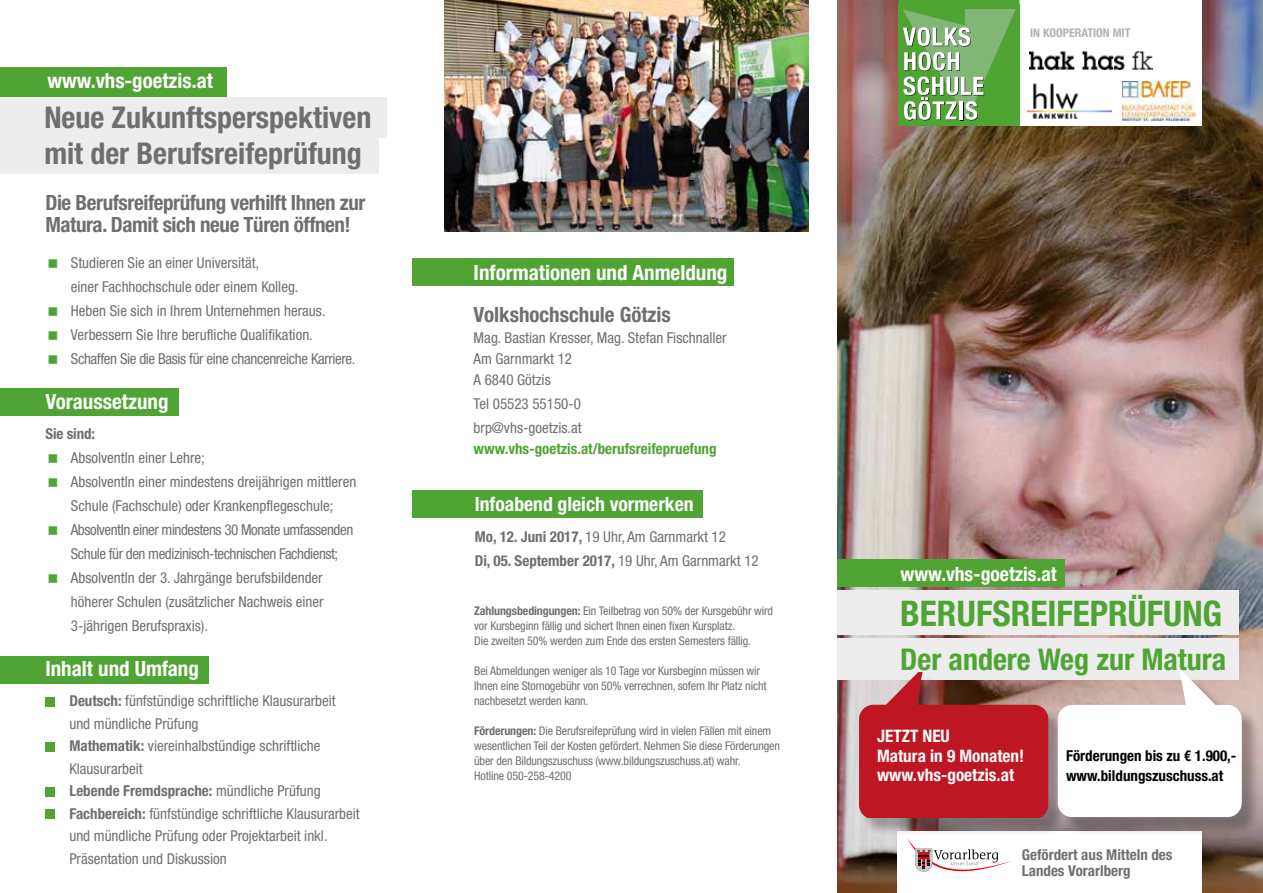
<style>
.page{position:relative;width:1263px;height:893px;background:#fff}
.page>*{position:absolute;margin:0;border:0;box-sizing:border-box;transform-origin:0 0}
.t1{font:700 condensed 35.4px "Helvetica Neue";color:#4fa434}
.t2{font:700 condensed 30px/36.5px "Helvetica Neue";color:#706f6f}
.t3{font:700 condensed 30px "Helvetica Neue";color:#4fa434}
.t4{font:700 condensed 21px/22.5px "Helvetica Neue";letter-spacing:-.02em;color:#706f6f}
.t5{font:700 condensed 21px "Helvetica Neue";color:#fff}
.t6{font:700 condensed 21px "Helvetica Neue";color:#706f6f}
.t7{font:700 condensed 20.85px "Helvetica Neue";color:#fff}
.t8{font:700 condensed 19.65px "Helvetica Neue";color:#fff}
.t9{font:700 condensed 17.25px/19.5px "Helvetica Neue";color:#fff}
.t10{font:condensed 15px/24px "Helvetica Neue";color:#706f6f}
.t11{font:700 condensed 15px/19.5px "Helvetica Neue";color:#000}
.t12{font:700 condensed 15px/16.5px "Helvetica Neue";color:#706f6f}
.t13{font:700 condensed 15px "Helvetica Neue";color:#4fa434}
.t14{font:condensed 12px/15px "Helvetica Neue";letter-spacing:-.01em;color:#706f6f}
.t15{font:700 condensed 12px "Helvetica Neue";color:#b3b2b2}
.s1{font-weight:700}
</style>
<div class="page">
<div style="left:412px;top:258px;width:322px;height:28px;background:#4fa434"></div>
<div style="left:412px;top:490px;width:291px;height:27px;background:#4fa434"></div>
<div style="left:0;top:388px;width:179px;height:28px;background:#4fa434"></div>
<div style="left:0;top:656px;width:208px;height:28px;background:#4fa434"></div>
<div style="left:45px;top:697px;width:10px;height:9px;background:#4fa434"></div>
<div style="left:45px;top:742px;width:10px;height:9px;background:#4fa434"></div>
<div style="left:45px;top:787px;width:10px;height:9px;background:#4fa434"></div>
<div style="left:45px;top:810px;width:10px;height:9px;background:#4fa434"></div>
<div style="left:0;top:97px;width:387px;height:41px;background:#ededed"></div>
<div style="left:0;top:133px;width:378px;height:41px;background:#ededed"></div>
<div style="left:0;top:68px;width:226px;height:29px;background:#4fa434"></div>
<img style="left:444px;top:0;width:365px;height:231px">
<img style="left:838px;top:0;width:425px;height:893px">
<div style="left:838px;top:590px;width:401px;height:44px;background:#ededed"></div>
<div style="left:838px;top:638px;width:401px;height:41px;background:#ededed"></div>
<div style="left:838px;top:559px;width:227px;height:28px;background:#4fa434"></div>
<div style="left:897px;top:832px;width:305px;height:61px;background:#fff"></div>
<svg style="left:907px;top:838px;width:105px;height:34px"></svg>
<div style="left:1020px;top:0;width:182px;height:125px;background:#fff"></div>
<div style="left:899px;top:0;width:120px;height:125px;background:#4fa434"></div>
<svg style="left:903px;top:9px;width:113px;height:111px"></svg>
<img style="left:1029px;top:51px;width:124px;height:18px">
<img style="left:1027px;top:83px;width:84px;height:36px">
<img style="left:1123px;top:81px;width:72px;height:39px">
<div style="left:861px;top:674px;width:205px;height:162px;background:#000;opacity:.3"></div>
<svg style="left:859px;top:672px;width:189px;height:145px;background:#b92f37"></svg>
<div style="left:1060px;top:674px;width:201px;height:163px;background:#000;opacity:.3"></div>
<svg style="left:1058px;top:671px;width:184px;height:146px"></svg>
<h3 class="t7" style="left:47px;top:68px;width:167px">www.vhs-goetzis.at</h3>
<h2 class="t2" style="left:44px;top:98px;width:329px">Neue Zukunftsperspektiven mit der Berufsreifeprüfung</h2>
<h3 class="t4" style="left:45px;top:191px;width:322px">Die Berufsreifeprüfung verhilft Ihnen zur<br>Matura. Damit sich neue Türen öffnen!</h3>
<p class="t10" style="left:71px;top:251px;width:286px">Studieren Sie an einer Universität,<br>einer Fachhochschule oder einem Kolleg.<br>Heben Sie sich in Ihrem Unternehmen heraus.<br>Verbessern Sie Ihre berufliche Qualifikation.<br>Schaffen Sie die Basis für eine chancenreiche Karriere.</p>
<h3 class="t5" style="left:45px;top:389px;width:125px">Voraussetzung</h3>
<p class="t12" style="left:45px;top:426px;width:51px">Sie sind:</p>
<p class="t10" style="left:71px;top:446px;width:287px">AbsolventIn einer Lehre;<br>AbsolventIn einer mindestens dreijährigen mittleren Schule (Fachschule) oder Krankenpflegeschule; AbsolventIn einer mindestens 30 Monate umfassenden Schule für den medizinisch-technischen Fachdienst; AbsolventIn der 3. Jahrgänge berufsbildender höherer Schulen (zusätzlicher Nachweis einer 3-jährigen Berufspraxis).</p>
<h3 class="t5" style="left:45px;top:656px;width:155px">Inhalt und Umfang</h3>
<p class="t10" style="left:69px;top:690px;width:292px;line-height:22.5px"><span class="s1">Deutsch:</span> fünfstündige schriftliche Klausurarbeit und mündliche Prüfung<br><span class="s1">Mathematik:</span> viereinhalbstündige schriftliche Klausurarbeit<br><span class="s1">Lebende Fremdsprache:</span> mündliche Prüfung <span class="s1">Fachbereich:</span> fünfstündige schriftliche Klausurarbeit und mündliche Prüfung oder Projektarbeit inkl.<br>Präsentation und Diskussion</p>
<h3 class="t5" style="left:474px;top:260px;width:255px">Informationen und Anmeldung</h3>
<h3 class="t6" style="left:474px;top:302px;width:199px">Volkshochschule Götzis</h3>
<p class="t10" style="left:474px;top:327px;width:254px;line-height:21px">Mag. Bastian Kresser, Mag. Stefan Fischnaller<br>Am Garnmarkt 12<br>A 6840 Götzis</p>
<p class="t10" style="left:474px;top:391px;width:110px">Tel 05523 55150-0 brp@vhs-goetzis.at</p>
<p class="t13" style="left:474px;top:439px;width:244px">www.vhs-goetzis.at/berufsreifepruefung</p>
<h3 class="t8" style="left:475px;top:492px;width:220px">Infoabend gleich vormerken</h3>
<p class="t10" style="left:475px;top:525px;width:286px"><span class="s1">Mo, 12. Juni 2017,</span> 19 Uhr, Am Garnmarkt 12<br><span class="s1">Di, 05. September 2017,</span> 19 Uhr, Am Garnmarkt 12</p>
<p class="t14" style="left:474px;top:604px;width:300px"><span class="s1">Zahlungsbedingungen:</span> Ein Teilbetrag von 50% der Kursgebühr wird vor Kursbeginn fällig und sichert Ihnen einen fixen Kursplatz.<br>Die zweiten 50% werden zum Ende des ersten Semesters fällig.</p>
<p class="t14" style="left:474px;top:664px;width:294px">Bei Abmeldungen weniger als 10 Tage vor Kursbeginn müssen wir<br>Ihnen eine Stornogebühr von 50% verrechnen, sofern Ihr Platz nicht nachbesetzt werden kann.</p>
<p class="t14" style="left:474px;top:724px;width:307px"><span class="s1">Förderungen:</span> Die Berufsreifeprüfung wird in vielen Fällen mit einem wesentlichen Teil der Kosten gefördert. Nehmen Sie diese Förderungen über den Bildungszuschuss (www.bildungszuschuss.at) wahr.<br>Hotline 050-258-4200</p>
<p class="t15" style="left:1030px;top:26px;width:102px">IN KOOPERATION MIT</p>
<h3 class="t8" style="left:900px;top:562px;width:158px">www.vhs-goetzis.at</h3>
<h1 class="t1" style="left:900px;top:592px;width:323px">BERUFSREIFEPRÜFUNG</h1>
<h2 class="t3" style="left:900px;top:641px;width:327px">Der andere Weg zur Matura</h2>
<p class="t9" style="left:877px;top:726px;width:149px">JETZT NEU<br>Matura in 9 Monaten! www.vhs-goetzis.at</p>
<p class="t11" style="left:1066px;top:746px;width:172px">Förderungen bis zu € 1.900,- www.bildungszuschuss.at</p>
<p class="t12" style="left:1022px;top:846px;width:152px">Gefördert aus Mitteln des<br>Landes Vorarlberg</p>
</div>
